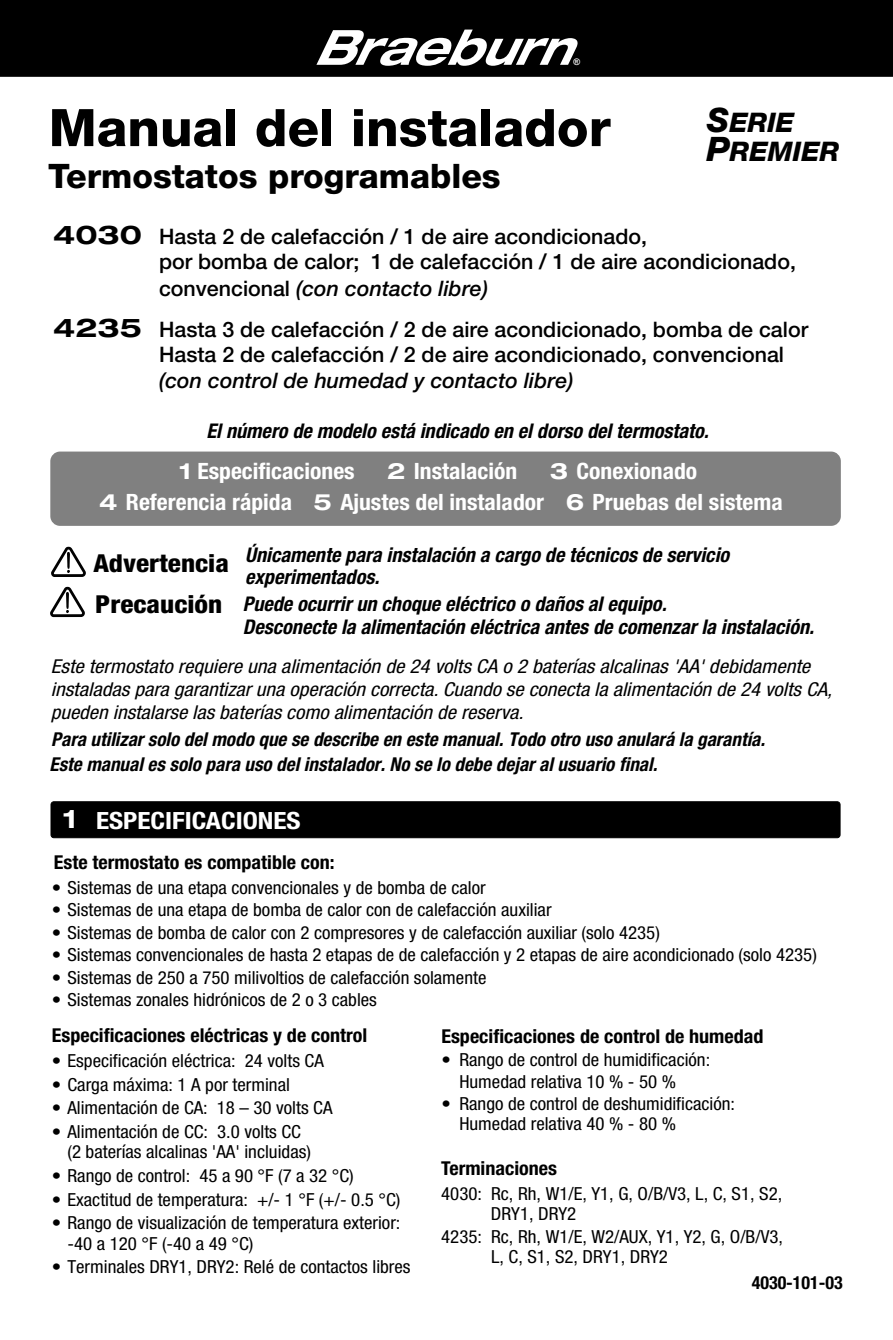
<style>
.page{position:relative;width:893px;height:1340px;background:#fff}
.page>*{position:absolute;margin:0;border:0;box-sizing:border-box;transform-origin:0 0}
.t1{font:800 51.75px "Helvetica Neue LT Std";color:#000}
.t2{font:800 33.75px "Helvetica Neue LT Std";color:#000}
.t3{font:italic 800 27px/29.2px "Helvetica Neue LT Std";color:#000}
.t4{font:800 condensed 24.75px "Helvetica Neue LT Std";color:#000;scale:1.1 1}
.t5{font:700 condensed 23.85px "Helvetica Neue LT Std";color:#fff;scale:1.15 1}
.t6{font:700 condensed 22.5px/30.6px "Helvetica Neue LT Std";color:#fff;scale:1.05 1}
.t7{font:500 21.38px/26.3px "Helvetica Neue LT Std";color:#000}
.t8{font:italic 500 21.38px "Helvetica Neue LT Std";color:#000}
.t9{font:italic 700 condensed 20.25px/22.5px "Helvetica Neue LT Std";color:#000}
.t10{font:italic condensed 19.12px/22.9px "Helvetica Neue LT Std";color:#000;scale:1.1 1}
.t11{font:italic 700 condensed 19.12px "Helvetica Neue LT Std";color:#000}
.t12{font:700 condensed 19.12px "Helvetica Neue LT Std";color:#000;scale:1.05 1}
.t13{font:condensed 18px/20.2px "Helvetica Neue LT Std";color:#000;scale:1.05 1}
.t14{font:700 condensed 18px "Helvetica Neue LT Std";color:#000}
.t15{font:700 9px "Arial";color:#fff}
.s1{font-size:33.75px}
.s2{font-weight:700;font-stretch:expanded;font-size:25.88px}
.s3{font-style:italic}
.s4{font-stretch:expanded}
.s5{font-weight:800;font-style:normal;font-size:24.75px}
.s6{font-stretch:expanded;font-size:25.88px}
</style>
<div class="page">
<div style="left:51px;top:801px;width:789px;height:36px;background:#000;border-radius:3px"></div>
<div style="left:51px;top:801px;width:789px;height:37px;border:1px solid #000;border-radius:3px"></div>
<div style="left:0;top:0;width:893px;height:77px;background:#000"></div>
<svg style="left:316px;top:30px;width:264px;height:36px"></svg>
<div style="left:50px;top:451px;width:791px;height:75px;background:#808080;border-radius:10px"></div>
<svg style="left:51px;top:546px;width:35px;height:31px"></svg>
<svg style="left:50px;top:586px;width:35px;height:32px"></svg>
<p class="t15" style="left:574px;top:56px;width:8px">®</p>
<h1 class="t1" style="left:49px;top:97px;width:563px">Manual del instalador</h1>
<h2 class="t2" style="left:48px;top:155px;width:454px">Termostatos programables</h2>
<h3 class="t3" style="left:707px;top:108px;width:134px"><span class="s1">S</span>ERIE<br><span class="s1">P</span>REMIER</h3>
<p class="t7" style="left:159px;top:222px;width:638px;text-indent:-106px"><span class="s2">4030</span> Hasta 2 de calefacción / 1 de aire acondicionado,<br>por bomba de calor; 1 de calefacción / 1 de aire acondicionado, convencional <span class="s3">(con contacto libre)</span></p>
<p class="t7" style="left:159px;top:316px;width:651px;line-height:25.7px;text-indent:-106px"><span class="s2">4235</span> Hasta 3 de calefacción / 2 de aire acondicionado, bomba de calor<br>Hasta 2 de calefacción / 2 de aire acondicionado, convencional</p>
<p class="t8" style="left:159px;top:368px;width:416px">(con control de humedad y contacto libre)</p>
<p class="t9" style="left:207px;top:420px;width:504px">El número de modelo está indicado en el dorso del termostato.</p>
<p class="t6" style="left:179px;top:455px;width:169px"><span class="s4">1</span> Especificaciones</p>
<p class="t6" style="left:387px;top:455px;width:126px"><span class="s4">2</span> Instalación</p>
<p class="t6" style="left:99px;top:455px;width:652px;text-indent:451px"><span class="s4">3</span> Conexionado<br><span class="s4">4</span> Referencia rápida <span class="s4">5</span> Ajustes del instalador <span class="s4">6</span> Pruebas del sistema</p>
<p class="t9" style="left:245px;top:543px;width:486px;text-indent:-152px"><span class="s5">Advertencia</span> Únicamente para instalación a cargo de técnicos de servicio experimentados.</p>
<h3 class="t4" style="left:95px;top:588px;width:117px">Precaución</h3>
<p class="t9" style="left:243px;top:593px;width:573px">Puede ocurrir un choque eléctrico o daños al equipo.<br>Desconecte la alimentación eléctrica antes de comenzar la instalación.</p>
<p class="t10" style="left:51px;top:655px;width:712px">Este termostato requiere una alimentación de 24 volts CA o 2 baterías alcalinas 'AA' debidamente instaladas para garantizar una operación correcta. Cuando se conecta la alimentación de 24 volts CA, pueden instalarse las baterías como alimentación de reserva.</p>
<p class="t11" style="left:51px;top:728px;width:715px">Para utilizar solo del modo que se describe en este manual. Todo otro uso anulará la garantía.</p>
<p class="t11" style="left:50px;top:753px;width:609px">Este manual es solo para uso del instalador. No se lo debe dejar al usuario final.</p>
<h3 class="t5" style="left:63px;top:805px;width:208px"><span class="s6">1</span> ESPECIFICACIONES</h3>
<p class="t12" style="left:54px;top:850px;width:269px">Este termostato es compatible con:</p>
<p class="t13" style="left:52px;top:877px;width:415px">• Sistemas de una etapa convencionales y de bomba de calor</p>
<p class="t13" style="left:52px;top:899px;width:477px">• Sistemas de una etapa de bomba de calor con de calefacción auxiliar</p>
<p class="t13" style="left:52px;top:922px;width:581px">• Sistemas de bomba de calor con 2 compresores y de calefacción auxiliar (solo 4235)</p>
<p class="t13" style="left:52px;top:944px;width:730px">• Sistemas convencionales de hasta 2 etapas de de calefacción y 2 etapas de aire acondicionado (solo 4235)</p>
<p class="t13" style="left:52px;top:967px;width:415px">• Sistemas de 250 a 750 milivoltios de calefacción solamente</p>
<p class="t13" style="left:52px;top:989px;width:311px">• Sistemas zonales hidrónicos de 2 o 3 cables</p>
<p class="t12" style="left:52px;top:1024px;width:302px">Especificaciones eléctricas y de control</p>
<p class="t13" style="left:52px;top:1050px;width:261px">• Especificación eléctrica: 24 volts CA</p>
<p class="t13" style="left:52px;top:1074px;width:228px">• Carga máxima: 1 A por terminal</p>
<p class="t13" style="left:52px;top:1097px;width:269px">• Alimentación de CA: 18 – 30 volts CA</p>
<p class="t13" style="left:67px;top:1121px;width:233px;text-indent:-16px">• Alimentación de CC: 3.0 volts CC (2 baterías alcalinas 'AA' incluidas)</p>
<p class="t13" style="left:52px;top:1165px;width:289px">• Rango de control: 45 a 90 °F (7 a 32 °C)</p>
<p class="t13" style="left:52px;top:1188px;width:334px">• Exactitud de temperatura: +/- 1 °F (+/- 0.5 °C)</p>
<p class="t13" style="left:67px;top:1212px;width:319px;text-indent:-15px">• Rango de visualización de temperatura exterior: -40 a 120 °F (-40 a 49 °C)</p>
<p class="t13" style="left:52px;top:1256px;width:343px">• Terminales DRY1, DRY2: Relé de contactos libres</p>
<p class="t12" style="left:441px;top:1025px;width:308px">Especificaciones de control de humedad</p>
<p class="t13" style="left:459px;top:1048px;width:240px;line-height:21.6px;text-indent:-18px">• Rango de control de humidificación:<br>Humedad relativa 10 % - 50 %</p>
<p class="t13" style="left:459px;top:1093px;width:264px;text-indent:-18px">• Rango de control de deshumidificación:<br>Humedad relativa 40 % - 80 %</p>
<p class="t12" style="left:441px;top:1157px;width:112px">Terminaciones</p>
<p class="t13" style="left:491px;top:1183px;width:279px;text-indent:-50px">4030: Rc, Rh, W1/E, Y1, G, O/B/V3, L, C, S1, S2,<br>DRY1, DRY2</p>
<p class="t13" style="left:491px;top:1226px;width:279px;text-indent:-50px">4235: Rc, Rh, W1/E, W2/AUX, Y1, Y2, G, O/B/V3,<br>L, C, S1, S2, DRY1, DRY2</p>
<p class="t14" style="left:752px;top:1271px;width:93px">4030-101-03</p>
</div>
